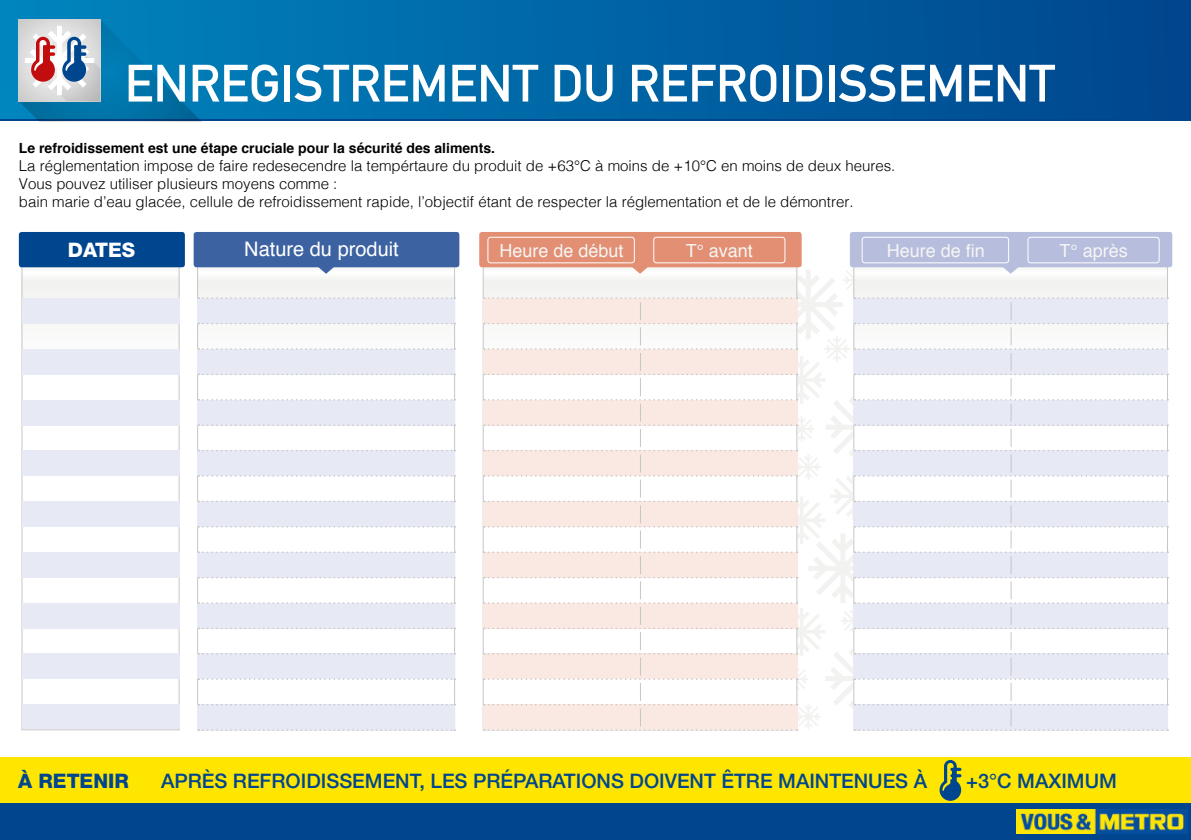
<style>
.page{position:relative;width:1191px;height:840px;background:#fff}
.page>*{position:absolute;margin:0;border:0;box-sizing:border-box;transform-origin:0 0}
.t1{font:700 51.6px "DIN Alternate";color:#fff}
.t2{font:500 20px "Helvetica Neue LT Std";color:#00468e}
.t3{font:20px "Helvetica";color:#fff}
.t4{font:800 20px "Helvetica Neue LT Std";color:#00468e}
.t5{font:800 20px "Helvetica Neue LT Std";color:#fff}
.t6{font:18px "Helvetica";color:#f5f5f4}
.t7{font:300 15px/18px "Helvetica";color:#000}
.t8{font:700 14px "Helvetica";color:#000}
</style>
<div class="page">
<div style="left:0;top:0;width:1191px;height:839px;background:#00468e"></div>
<div style="left:0;top:121px;width:1191px;height:680px;background:#fff"></div>
<div style="left:0;top:0;width:1191px;height:119px;background:linear-gradient(to right,#0186be,#00458d)"></div>
<img style="left:1016px;top:809px;width:171px;height:24px">
<div style="left:198px;top:263px;width:256px;height:466px;background:linear-gradient(to right,#fcfcfc,#fcfcfc)"></div>
<svg style="left:24px;top:267px;width:153px;height:412px"></svg>
<div style="left:197px;top:298px;width:258px;height:25px;background:#e7e9f5"></div>
<div style="left:22px;top:298px;width:157px;height:25px;background:#e7e9f5"></div>
<div style="left:197px;top:501px;width:258px;height:25px;background:#e7e9f5"></div>
<div style="left:22px;top:501px;width:157px;height:25px;background:#e7e9f5"></div>
<div style="left:197px;top:399px;width:258px;height:26px;background:#e7e9f5"></div>
<div style="left:22px;top:399px;width:157px;height:26px;background:#e7e9f5"></div>
<div style="left:197px;top:602px;width:258px;height:26px;background:#e7e9f5"></div>
<div style="left:22px;top:602px;width:157px;height:26px;background:#e7e9f5"></div>
<div style="left:197px;top:704px;width:258px;height:25px;background:#e7e9f5"></div>
<div style="left:22px;top:704px;width:157px;height:24px;background:#e7e9f5"></div>
<div style="left:197px;top:349px;width:258px;height:25px;background:#e7e9f5"></div>
<div style="left:22px;top:349px;width:157px;height:25px;background:#e7e9f5"></div>
<div style="left:197px;top:552px;width:258px;height:25px;background:#e7e9f5"></div>
<div style="left:22px;top:552px;width:157px;height:25px;background:#e7e9f5"></div>
<div style="left:197px;top:450px;width:258px;height:25px;background:#e7e9f5"></div>
<div style="left:22px;top:450px;width:157px;height:25px;background:#e7e9f5"></div>
<div style="left:197px;top:653px;width:258px;height:25px;background:#e7e9f5"></div>
<div style="left:22px;top:653px;width:157px;height:25px;background:#e7e9f5"></div>
<div style="left:194px;top:232px;width:265px;height:35px;background:#3c62a2;border-radius:3px"></div>
<div style="left:19px;top:232px;width:166px;height:35px;background:#00468e;border-radius:3px"></div>
<div style="left:479px;top:232px;width:322px;height:35px;background:#e28f73;border-radius:3px"></div>
<div style="left:850px;top:232px;width:322px;height:35px;background:#b7bedd;border-radius:3px"></div>
<svg style="left:317px;top:267px;width:18px;height:7px"></svg>
<div style="left:487px;top:237px;width:147px;height:26px;border:1px solid #fff;border-radius:3px"></div>
<div style="left:862px;top:237px;width:147px;height:26px;border:1px solid #fff;border-radius:3px"></div>
<div style="left:653px;top:237px;width:132px;height:26px;border:1px solid #fff;border-radius:3px"></div>
<div style="left:1027px;top:237px;width:132px;height:26px;border:1px solid #fff;border-radius:3px"></div>
<svg style="left:198px;top:297px;width:257px;height:2px"></svg>
<svg style="left:198px;top:348px;width:257px;height:1px"></svg>
<svg style="left:198px;top:551px;width:257px;height:1px"></svg>
<svg style="left:198px;top:449px;width:257px;height:2px"></svg>
<svg style="left:198px;top:652px;width:257px;height:2px"></svg>
<svg style="left:198px;top:399px;width:257px;height:1px"></svg>
<svg style="left:198px;top:602px;width:257px;height:1px"></svg>
<svg style="left:198px;top:500px;width:257px;height:2px"></svg>
<svg style="left:198px;top:703px;width:257px;height:2px"></svg>
<svg style="left:198px;top:323px;width:257px;height:1px"></svg>
<svg style="left:198px;top:526px;width:257px;height:1px"></svg>
<svg style="left:198px;top:424px;width:257px;height:1px"></svg>
<svg style="left:198px;top:627px;width:257px;height:2px"></svg>
<svg style="left:198px;top:729px;width:257px;height:1px"></svg>
<svg style="left:198px;top:373px;width:257px;height:2px"></svg>
<svg style="left:198px;top:577px;width:257px;height:1px"></svg>
<svg style="left:198px;top:475px;width:257px;height:1px"></svg>
<svg style="left:198px;top:678px;width:257px;height:1px"></svg>
<svg style="left:484px;top:266px;width:684px;height:464px"></svg>
<svg style="left:19px;top:20px;width:183px;height:102px;background:#4a90b6"></svg>
<div style="left:0;top:757px;width:1191px;height:45px;background:#ffe600"></div>
<svg style="left:939px;top:760px;width:22px;height:40px"></svg>
<h1 class="t1" style="left:125px;top:44px;width:931px">ENREGISTREMENT DU REFROIDISSEMENT</h1>
<p class="t8" style="left:19px;top:136px;width:478px">Le refroidissement est une étape cruciale pour la sécurité des aliments.</p>
<p class="t7" style="left:19px;top:155px;width:878px">La réglementation impose de faire redesecendre la tempértaure du produit de +63°C à moins de +10°C en moins de deux heures.<br>Vous pouvez utiliser plusieurs moyens comme :<br>bain marie d’eau glacée, cellule de refroidissement rapide, l’objectif étant de respecter la réglementation et de le démontrer.</p>
<h2 class="t3" style="left:244px;top:233px;width:156px">Nature du produit</h2>
<p class="t6" style="left:499px;top:236px;width:126px">Heure de début</p>
<p class="t6" style="left:685px;top:236px;width:69px">T° avant</p>
<p class="t6" style="left:886px;top:236px;width:100px">Heure de fin</p>
<p class="t6" style="left:1059px;top:236px;width:70px">T° après</p>
<h2 class="t5" style="left:68px;top:237px;width:69px">DATES</h2>
<h2 class="t4" style="left:18px;top:768px;width:112px">À RETENIR</h2>
<h2 class="t2" style="left:161px;top:768px;width:767px">APRÈS REFROIDISSEMENT, LES PRÉPARATIONS DOIVENT ÊTRE MAINTENUES À</h2>
<h2 class="t2" style="left:966px;top:768px;width:152px">+3°C MAXIMUM</h2>
</div>
